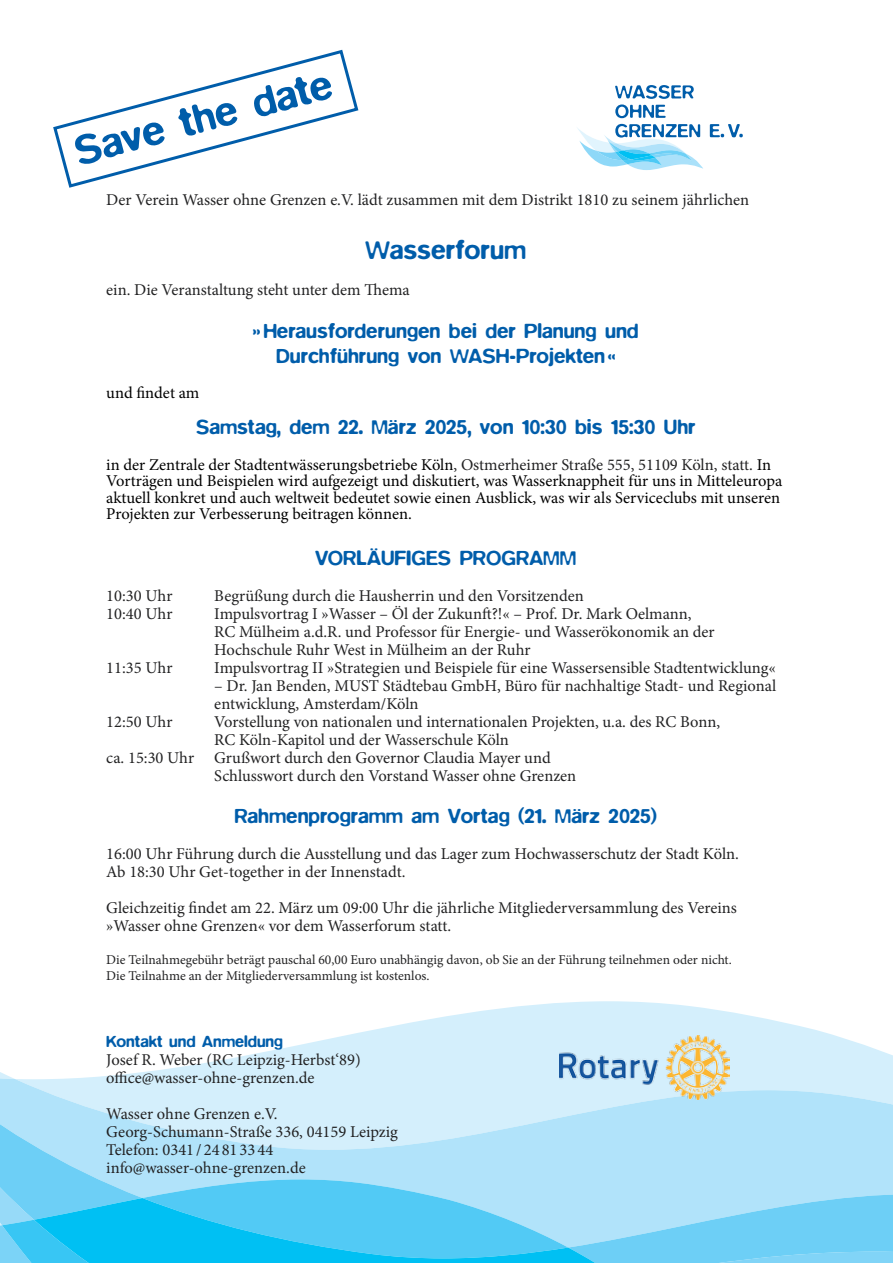
<style>
.page{position:relative;width:893px;height:1263px;background:#fff}
.page>*{position:absolute;margin:0;border:0;box-sizing:border-box;transform-origin:0 0}
.t1{font:500 42px "Blur";color:#005daa}
.t2{font:500 27px "Blur";color:#005daa}
.t3{font:500 21px/25.2px "Blur";color:#005daa;text-align:center}
.t4{font:16.5px/18px "Minion Pro";color:#222223}
.t5{font:16.5px/16.5px "Minion Pro";color:#000}
.t6{font:500 16.5px "Blur";color:#005daa}
.t7{font:13.5px/16.5px "Minion Pro";color:#222223}
.s1{color:#222223}
</style>
<div class="page">
<svg style="left:615px;top:85px;width:79px;height:33px"></svg>
<svg style="left:577px;top:124px;width:126px;height:46px"></svg>
<svg style="left:710px;top:124px;width:33px;height:13px"></svg>
<svg style="left:399px;top:1001px;width:395px;height:24px;fill:#d4effc"></svg>
<svg style="left:181px;top:1025px;width:712px;height:42px;fill:#d4effc"></svg>
<svg style="left:0;top:1067px;width:893px;height:112px;background:#bee7fa"></svg>
<svg style="left:0;top:1179px;width:893px;height:84px;background:#64d0f6"></svg>
<img style="left:559px;top:1035px;width:170px;height:64px">
<svg style="left:53px;top:49px;width:306px;height:139px"></svg>
<h1 class="t1" style="left:69px;top:128px;width:266px;rotate:-15deg">Save the date</h1>
<p class="t4" style="left:106px;top:191px;width:644px">Der Verein Wasser ohne Grenzen e.V. lädt zusammen mit dem Distrikt 1810 zu seinem jährlichen</p>
<h2 class="t2" style="left:365px;top:234px;width:163px">Wasserforum</h2>
<p class="t4" style="left:106px;top:281px;width:305px">ein. Die Veranstaltung steht unter dem Thema</p>
<p class="t3" style="left:253px;top:318px;width:387px">»Herausforderungen bei der Planung und<br>Durchführung von WASH-Projekten«</p>
<p class="t5" style="left:106px;top:384px;width:95px">und findet am</p>
<p class="t3" style="left:196px;top:414px;width:501px">Samstag, dem 22. März 2025, von 10:30 bis 15:30 Uhr</p>
<p class="t5" style="left:106px;top:456px;width:677px">in der Zentrale der Stadtentwässerungsbetriebe Köln<span class="s1">, Ostmerheimer Straße 555, 51109 Köln, statt.</span> In Vorträgen und Beispielen wird aufgezeigt und diskutiert, was Wasserknappheit für uns in Mitteleuropa aktuell konkret und auch weltweit bedeutet sowie einen Ausblick, was wir als Serviceclubs mit unseren Projekten zur Verbesserung beitragen können.</p>
<p class="t3" style="left:315px;top:545px;width:263px">VORLÄUFIGES PROGRAMM</p>
<p class="t4" style="left:106px;top:587px;width:68px">10:30 Uhr</p>
<p class="t4" style="left:214px;top:587px;width:371px">Begrüßung durch die Hausherrin und den Vorsitzenden</p>
<p class="t4" style="left:106px;top:605px;width:68px">10:40 Uhr</p>
<p class="t4" style="left:214px;top:605px;width:502px">Impulsvortrag I »Wasser – Öl der Zukunft?!« – Prof. Dr. Mark Oelmann,<br>RC Mülheim a.d.R. und Professor für Energie- und Wasserökonomik an der<br>Hochschule Ruhr West in Mülheim an der Ruhr</p>
<p class="t4" style="left:106px;top:659px;width:68px">11:35 Uhr</p>
<p class="t4" style="left:214px;top:659px;width:563px">Impulsvortrag II »Strategien und Beispiele für eine Wassersensible Stadtentwicklung«</p>
<p class="t4" style="left:214px;top:677px;width:563px">– Dr. Jan Benden, MUST Städtebau GmbH, Büro für nachhaltige Stadt- und Regional entwicklung, Amsterdam/Köln</p>
<p class="t4" style="left:106px;top:713px;width:68px">12:50 Uhr</p>
<p class="t4" style="left:214px;top:713px;width:507px">Vorstellung von nationalen und internationalen Projekten, u.a. des RC Bonn,</p>
<p class="t4" style="left:214px;top:731px;width:296px">RC Köln-Kapitol und der Wasserschule Köln</p>
<p class="t4" style="left:106px;top:749px;width:446px">ca. 15:30 Uhr Grußwort durch den Governor Claudia Mayer und</p>
<p class="t4" style="left:214px;top:767px;width:363px">Schlusswort durch den Vorstand Wasser ohne Grenzen</p>
<p class="t3" style="left:234px;top:803px;width:424px">Rahmenprogramm am Vortag (21. März 2025)</p>
<p class="t4" style="left:106px;top:844px;width:634px">16:00 Uhr Führung durch die Ausstellung und das Lager zum Hochwasserschutz der Stadt Köln.<br>Ab 18:30 Uhr Get-together in der Innenstadt.</p>
<p class="t4" style="left:106px;top:898px;width:632px">Gleichzeitig findet am 22. März um 09:00 Uhr die jährliche Mitgliederversammlung des Vereins »Wasser ohne Grenzen« vor dem Wasserforum statt.</p>
<p class="t7" style="left:106px;top:951px;width:627px">Die Teilnahmegebühr beträgt pauschal 60,00 Euro unabhängig davon, ob Sie an der Führung teilnehmen oder nicht.<br>Die Teilnahme an der Mitgliederversammlung ist kostenlos.</p>
<p class="t6" style="left:106px;top:1032px;width:178px">Kontakt und Anmeldung</p>
<p class="t4" style="left:106px;top:1051px;width:256px">Josef R. Weber (RC Leipzig-Herbst‘89) office@wasser-ohne-grenzen.de</p>
<p class="t4" style="left:106px;top:1105px;width:293px">Wasser ohne Grenzen e.V.<br>Georg-Schumann-Straße 336, 04159 Leipzig<br>Telefon: 0341 / 24 81 33 44 info@wasser-ohne-grenzen.de</p>
</div>
